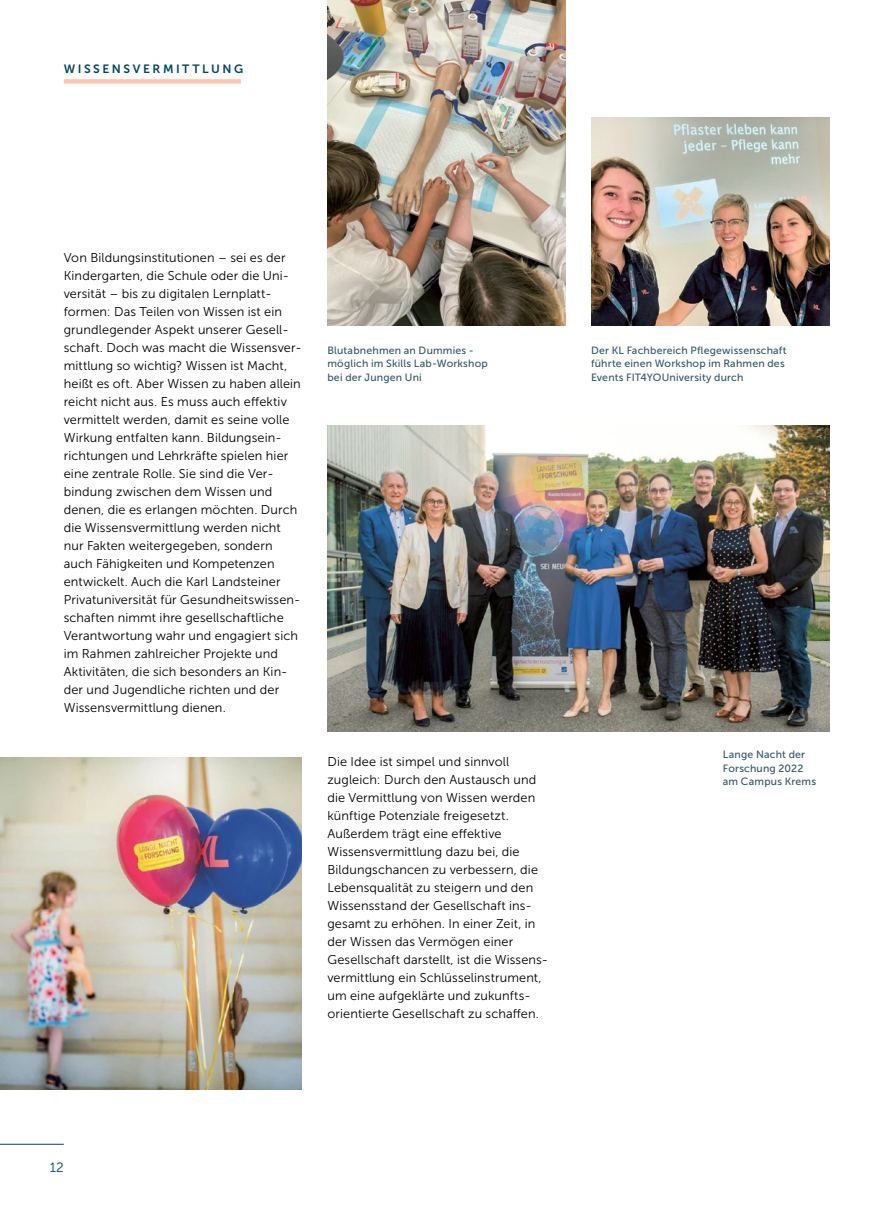
<style>
.page{position:relative;width:893px;height:1212px;background:#fff}
.page>*{position:absolute;margin:0;border:0;box-sizing:border-box;transform-origin:0 0}
.t1{font:13.5px "Museo Sans 300";color:#004860}
.t2{font:12.75px/18px "Museo Sans 300";letter-spacing:.01em;color:#000001}
.t3{font:12px "Museo Sans 700";letter-spacing:.21em;color:#004860}
.t4{font:10.5px/13.5px "Museo Sans 500";letter-spacing:.02em;color:#335767}
</style>
<div class="page">
<hr style="left:0;top:1144px;width:64px;height:1px;background:#004860">
<div style="left:64px;top:79px;width:177px;height:5px;background:#fbc8b5"></div>
<img style="left:327px;top:426px;width:502px;height:305px">
<img style="left:327px;top:0;width:239px;height:325px">
<img style="left:591px;top:118px;width:238px;height:207px">
<img style="left:0;top:757px;width:302px;height:333px">
<p class="t3" style="left:64px;top:62px;width:181px">WISSENSVERMITTLUNG</p>
<p class="t2" style="left:64px;top:248px;width:240px">Von Bildungsinstitutionen – sei es der Kindergarten, die Schule oder die Uni&shy;versität – bis zu digitalen Lernplatt&shy;formen: Das Teilen von Wissen ist ein grundlegender Aspekt unserer Gesell&shy;schaft. Doch was macht die Wissensver&shy;mittlung so wichtig? Wissen ist Macht, heißt es oft. Aber Wissen zu haben allein reicht nicht aus. Es muss auch effektiv vermittelt werden, damit es seine volle Wirkung entfalten kann. Bildungsein&shy;richtungen und Lehrkräfte spielen hier eine zentrale Rolle. Sie sind die Ver&shy;bindung zwischen dem Wissen und denen, die es erlangen möchten. Durch die Wissensvermittlung werden nicht nur Fakten weitergegeben, sondern auch Fähigkeiten und Kompetenzen entwickelt. Auch die Karl Landsteiner Privatuniversität für Gesundheitswissen&shy;schaften nimmt ihre gesellschaftliche Verantwortung wahr und engagiert sich im Rahmen zahlreicher Projekte und Aktivitäten, die sich besonders an Kin&shy;der und Jugendliche richten und der Wissensvermittlung dienen.</p>
<p class="t4" style="left:327px;top:343px;width:162px">Blutabnehmen an Dummies - möglich im Skills Lab-Workshop bei der Jungen Uni</p>
<p class="t4" style="left:591px;top:343px;width:197px">Der KL Fachbereich Pflegewissenschaft führte einen Workshop im Rahmen des<br>Events FIT4YOUniversity durch</p>
<p class="t2" style="left:327px;top:753px;width:222px">Die Idee ist simpel und sinnvoll zugleich: Durch den Austausch und die Vermittlung von Wissen werden künftige Potenziale freigesetzt.<br>Außerdem trägt eine effektive Wissensvermittlung dazu bei, die Bildungschancen zu verbessern, die Lebensqualität zu steigern und den Wissensstand der Gesellschaft ins&shy;gesamt zu erhöhen. In einer Zeit, in der Wissen das Vermögen einer Gesellschaft darstellt, ist die Wissens&shy;vermittlung ein Schlüsselinstrument, um eine aufgeklärte und zukunfts&shy;orientierte Gesellschaft zu schaffen.</p>
<p class="t4" style="left:723px;top:748px;width:95px">Lange Nacht der<br>Forschung 2022 am Campus Krems</p>
<p class="t1" style="left:50px;top:1160px;width:15px">12</p>
</div>
